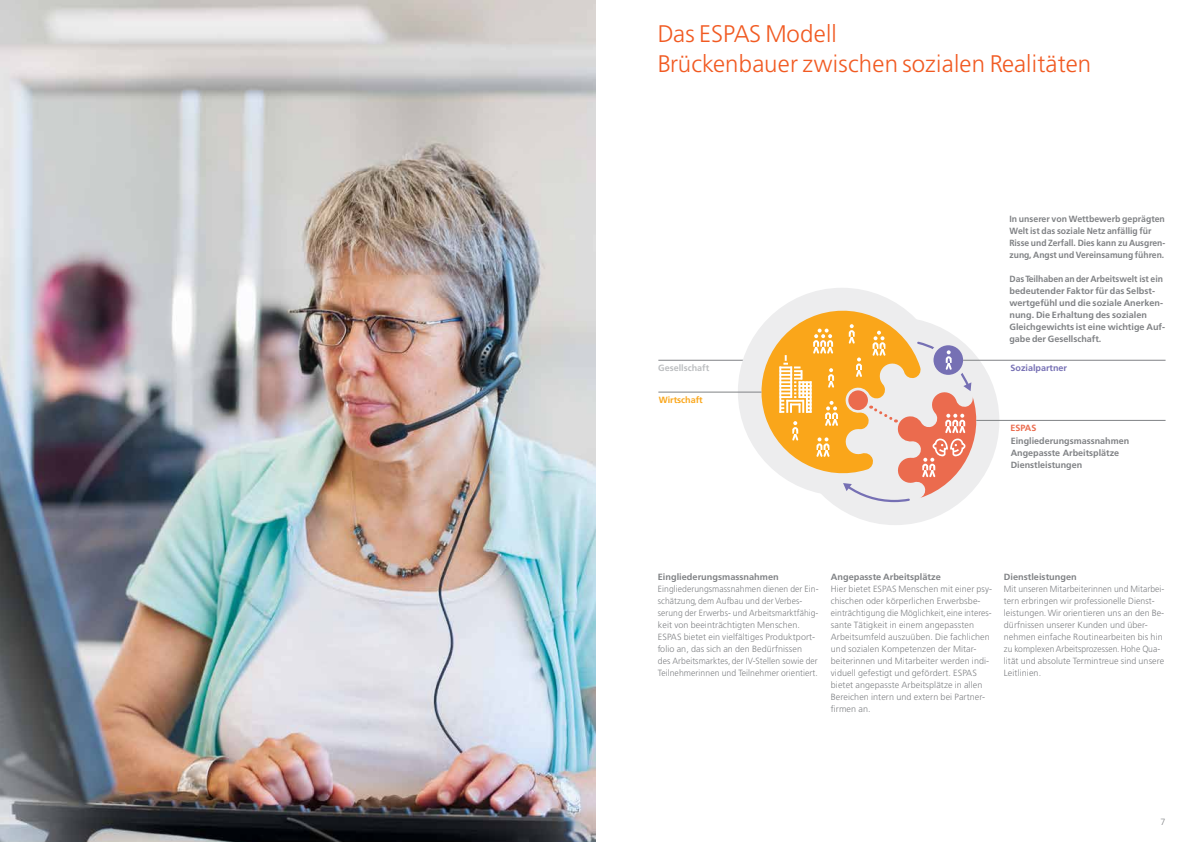
<style>
.page{position:relative;width:1191px;height:842px;background:#fff}
.page>*{position:absolute;margin:0;border:0;box-sizing:border-box;transform-origin:0 0}
.t1{font:300 24px/30px "Frutiger";letter-spacing:.01em;color:#f15a22}
.t2{font:300 9px/12px "Frutiger";letter-spacing:.01em;color:#808285;scale:.95 1}
.t3{font:300 9px/12px "Frutiger";letter-spacing:.01em;color:#808285}
.t4{font:700 9px/12px "Frutiger";color:#808285}
.t5{font:700 9px/12px "Frutiger";color:#808285;scale:.96 1}
.t6{font:700 9px "Frutiger";color:#7670b4}
.t7{font:700 9px "Frutiger";color:#bcbec0}
.t8{font:700 9px "Frutiger";color:#faa61a}
.t9{font:700 9px "Frutiger";color:#eb6b4e}
</style>
<div class="page">
<img style="left:0;top:0;width:595px;height:842px">
<hr style="left:658px;top:360px;width:90px;height:1px;background:#808285">
<div style="left:738px;top:288px;width:208px;height:208px;background:#ededee;border-radius:50%"></div>
<div style="left:791px;top:317px;width:208px;height:208px;background:#ededee;border-radius:50%"></div>
<svg style="left:751px;top:301px;width:235px;height:202px"></svg>
<hr style="left:976px;top:420px;width:189px;height:1px;background:#808285">
<hr style="left:963px;top:360px;width:202px;height:1px;background:#808285">
<hr style="left:658px;top:392px;width:103px;height:1px;background:#808285">
<h1 class="t1" style="left:658px;top:19px;width:435px">Das ESPAS Modell<br>Brückenbauer zwischen sozialen Realitäten</h1>
<p class="t7" style="left:658px;top:363px;width:53px">Gesellschaft</p>
<p class="t8" style="left:659px;top:395px;width:46px">Wirtschaft</p>
<p class="t4" style="left:1009px;top:213px;width:157px">In unserer von Wettbewerb geprägten Welt ist das soziale Netz anfällig für Risse und Zerfall. Dies kann zu Ausgren&shy;zung, Angst und Vereinsamung führen.</p>
<p class="t5" style="left:1009px;top:273px;width:164px">Das Teilhaben an der Arbeitswelt ist ein bedeutender Faktor für das Selbst&shy;wertgefühl und die soziale Anerken&shy;nung. Die Erhaltung des sozialen Gleichgewichts ist eine wichtige Auf&shy;gabe der Gesellschaft.</p>
<p class="t6" style="left:1010px;top:363px;width:58px">Sozialpartner</p>
<p class="t9" style="left:1010px;top:423px;width:27px">ESPAS</p>
<p class="t4" style="left:1010px;top:435px;width:120px">Eingliederungsmassnahmen<br>Angepasste Arbeitsplätze<br>Dienstleistungen</p>
<p class="t4" style="left:658px;top:571px;width:122px">Eingliederungsmassnahmen</p>
<p class="t2" style="left:658px;top:583px;width:171px">Eingliederungsmassnahmen dienen der Ein&shy;schätzung, dem Aufbau und der Verbes&shy;serung der Erwerbs- und Arbeitsmarktfähig&shy;keit von beeinträchtigten Menschen.<br>ESPAS bietet ein vielfältiges Produktport&shy;folio an, das sich an den Bedürfnissen<br>des Arbeitsmarktes, der IV-Stellen sowie der Teilnehmerinnen und Teilnehmer orientiert.</p>
<p class="t4" style="left:831px;top:571px;width:111px">Angepasste Arbeitsplätze</p>
<p class="t3" style="left:831px;top:583px;width:163px">Hier bietet ESPAS Menschen mit einer psy&shy;chischen oder körperlichen Erwerbsbe&shy;einträchtigung die Möglichkeit, eine interes&shy;sante Tätigkeit in einem angepassten Arbeitsumfeld auszuüben. Die fachlichen und sozialen Kompetenzen der Mitar&shy;beiterinnen und Mitarbeiter werden indi&shy;viduell gefestigt und gefördert. ESPAS bietet angepasste Arbeitsplätze in allen Bereichen intern und extern bei Partner&shy;firmen an.</p>
<p class="t4" style="left:1003px;top:571px;width:74px">Dienstleistungen</p>
<p class="t2" style="left:1003px;top:583px;width:171px">Mit unseren Mitarbeiterinnen und Mitarbei&shy;tern erbringen wir professionelle Dienst&shy;leistungen. Wir orientieren uns an den Be&shy;dürfnissen unserer Kunden und über&shy;nehmen einfache Routinearbeiten bis hin zu komplexen Arbeitsprozessen. Hohe Qua&shy;lität und absolute Termintreue sind unsere Leitlinien.</p>
<p class="t3" style="left:1160px;top:816px;width:7px">7</p>
</div>
